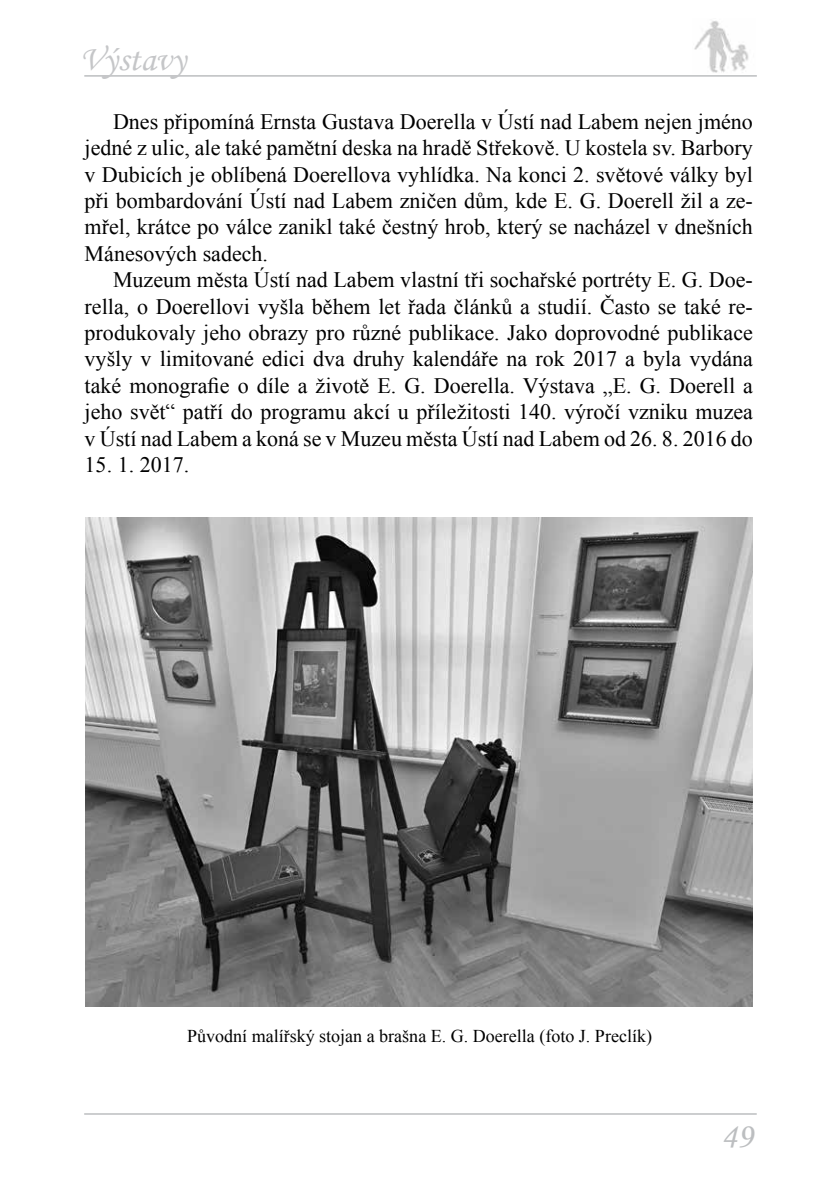
<style>
.page{position:relative;width:840px;height:1191px;background:#fff}
.page>*{position:absolute;margin:0;border:0;box-sizing:border-box;transform-origin:0 0}
.t1{font:36px "Monotype Corsiva";color:#c5c6c8}
.t2{font:36px "Monotype Corsiva";color:#bcbec0}
.t3{font:22px/26.4px "Times New Roman";color:#000;text-align:justify}
.t4{font:18px "Times New Roman";color:#000}
</style>
<div class="page">
<hr style="left:84px;top:75px;width:672px;height:2px;background:#bcbec0">
<hr style="left:84px;top:1113px;width:672px;height:1px;background:#bcbec0">
<img style="left:694px;top:21px;width:55px;height:52px">
<img style="left:85px;top:518px;width:667px;height:488px">
<h1 class="t1" style="left:80px;top:37px;width:107px">Výstavy</h1>
<p class="t3" style="left:85px;top:108px;width:669px;text-indent:28px">Dnes připomíná Ernsta Gustava Doerella v Ústí nad Labem nejen jméno jedné z ulic, ale také pamětní deska na hradě Střekově. U kostela sv. Barbory v Dubicích je oblíbená Doerellova vyhlídka. Na konci 2. světové války byl při bombardování Ústí nad Labem zničen dům, kde E. G. Doerell žil a ze&shy;mřel, krátce po válce zanikl také čestný hrob, který se nacházel v dnešních Mánesových sadech.</p>
<p class="t3" style="left:85px;top:266px;width:669px;text-indent:28px">Muzeum města Ústí nad Labem vlastní tři sochařské portréty E. G. Doe&shy;rella, o Doerellovi vyšla během let řada článků a studií. Často se také re&shy;produkovaly jeho obrazy pro různé publikace. Jako doprovodné publikace vyšly v limitované edici dva druhy kalendáře na rok 2017 a byla vydána také monografie o díle a životě E. G. Doerella. Výstava „E. G. Doerell a jeho svět“ patří do programu akcí u příležitosti 140. výročí vzniku muzea v Ústí nad Labem a koná se v Muzeu města Ústí nad Labem od 26. 8. 2016 do</p>
<p class="t3" style="left:85px;top:451px;width:106px">15. 1. 2017.</p>
<p class="t4" style="left:187px;top:1023px;width:466px">Původní malířský stojan a brašna E. G. Doerella (foto J. Preclík)</p>
<h1 class="t2" style="left:720px;top:1114px;width:33px">49</h1>
</div>
